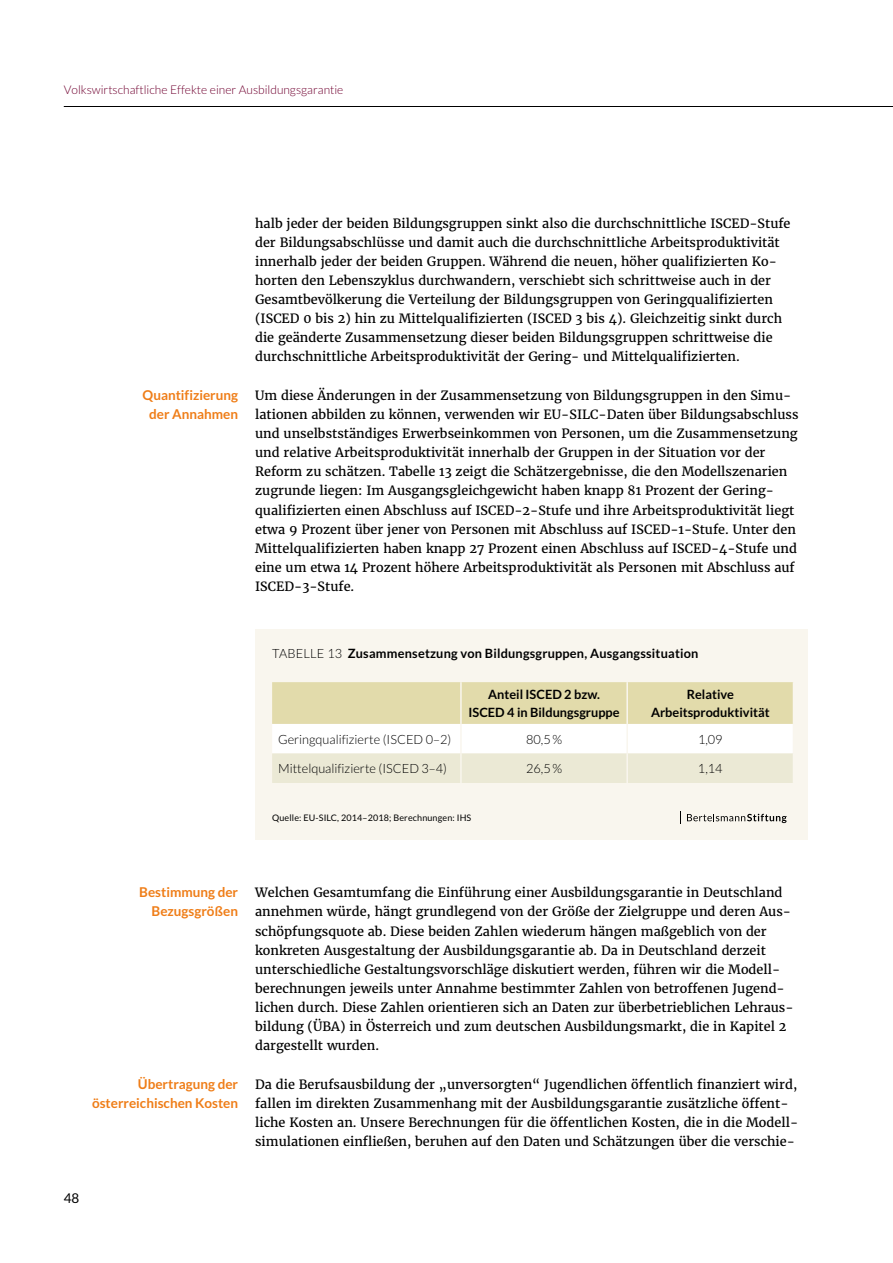
<style>
.page{position:relative;width:893px;height:1263px;background:#fff}
.page>*{position:absolute;margin:0;border:0;box-sizing:border-box;transform-origin:0 0}
.t1{font:700 13.5px/19.2px "Lato";color:#ef7d17;text-align:right}
.t2{font:13.5px "Lato";color:#000}
.t3{font:12.75px/19.2px "Merriweather";color:#000}
.t4{font:700 12.75px/18px "Lato";color:#000;text-align:center}
.t5{font:300 12.75px "Lato";color:#000}
.t6{font:300 12px "Lato";color:#700130}
.t7{font:9px "Lato";letter-spacing:.015em;color:#000}
.s1{font-weight:300}
</style>
<div class="page">
<hr style="left:64px;top:106px;width:829px;height:1px;background:#000">
<div style="left:255px;top:629px;width:553px;height:211px;background:#f9f6ee"></div>
<svg style="left:687px;top:814px;width:100px;height:9px"></svg>
<svg style="left:680px;top:811px;width:1px;height:13px"></svg>
<svg style="left:272px;top:682px;width:521px;height:101px;background:#ede9d0"></svg>
<hr style="left:460px;top:753px;width:2px;height:30px;background:#f9f6ee">
<hr style="left:626px;top:753px;width:2px;height:30px;background:#f9f6ee">
<p class="t6" style="left:64px;top:83px;width:281px">Volkswirtschaftliche Effekte einer Ausbildungsgarantie</p>
<p class="t1" style="left:143px;top:385px;width:97px;text-align:center">Quantifizierung der Annahmen</p>
<p class="t3" style="left:255px;top:213px;width:537px">halb jeder der beiden Bildungsgruppen sinkt also die durchschnittliche ISCED-Stufe der Bildungsabschlüsse und damit auch die durchschnittliche Arbeitsproduktivität innerhalb jeder der beiden Gruppen. Während die neuen, höher qualifizierten Ko&shy;horten den Lebenszyklus durchwandern, verschiebt sich schrittweise auch in der Gesamtbevölkerung die Verteilung der Bildungsgruppen von Geringqualifizierten (ISCED 0 bis 2) hin zu Mittelqualifizierten (ISCED 3 bis 4). Gleichzeitig sinkt durch die geänderte Zusammensetzung dieser beiden Bildungsgruppen schrittweise die durchschnittliche Arbeitsproduktivität der Gering- und Mittelqualifizierten.</p>
<p class="t3" style="left:255px;top:385px;width:545px">Um diese Änderungen in der Zusammensetzung von Bildungsgruppen in den Simu&shy;lationen abbilden zu können, verwenden wir EU-SILC-Daten über Bildungsabschluss und unselbstständiges Erwerbseinkommen von Personen, um die Zusammensetzung und relative Arbeitsproduktivität innerhalb der Gruppen in der Situation vor der Reform zu schätzen. Tabelle 13 zeigt die Schätzergebnisse, die den Modellszenarien zugrunde liegen: Im Ausgangsgleichgewicht haben knapp 81 Prozent der Gering&shy;qualifizierten einen Abschluss auf ISCED-2-Stufe und ihre Arbeitsproduktivität liegt etwa 9 Prozent über jener von Personen mit Abschluss auf ISCED-1-Stufe. Unter den Mittelqualifizierten haben knapp 27 Prozent einen Abschluss auf ISCED-4-Stufe und eine um etwa 14 Prozent höhere Arbeitsproduktivität als Personen mit Abschluss auf ISCED-3-Stufe.</p>
<p class="t4" style="left:272px;top:644px;width:428px"><span class="s1">TABELLE 13</span> Zusammensetzung von Bildungsgruppen, Ausgangssituation</p>
<p class="t4" style="left:468px;top:685px;width:153px">Anteil ISCED 2 bzw.<br>ISCED 4 in Bildungsgruppe</p>
<p class="t4" style="left:651px;top:685px;width:120px">Relative<br>Arbeitsproduktivität</p>
<p class="t5" style="left:278px;top:732px;width:175px">Geringqualifizierte (ISCED 0–2)</p>
<p class="t5" style="left:526px;top:732px;width:38px">80,5%</p>
<p class="t5" style="left:698px;top:732px;width:26px">1,09</p>
<p class="t5" style="left:278px;top:762px;width:170px">Mittelqualifizierte (ISCED 3–4)</p>
<p class="t5" style="left:526px;top:762px;width:38px">26,5%</p>
<p class="t5" style="left:698px;top:762px;width:26px">1,14</p>
<p class="t7" style="left:272px;top:813px;width:201px">Quelle: EU-SILC, 2014–2018; Berechnungen: IHS</p>
<p class="t1" style="left:139px;top:882px;width:100px">Bestimmung der<br>Bezugsgrößen</p>
<p class="t1" style="left:92px;top:1074px;width:148px">Übertragung der österreichischen Kosten</p>
<p class="t3" style="left:255px;top:883px;width:540px">Welchen Gesamtumfang die Einführung einer Ausbildungsgarantie in Deutschland annehmen würde, hängt grundlegend von der Größe der Zielgruppe und deren Aus&shy;schöpfungsquote ab. Diese beiden Zahlen wiederum hängen maßgeblich von der konkreten Ausgestaltung der Ausbildungsgarantie ab. Da in Deutschland derzeit unterschiedliche Gestaltungsvorschläge diskutiert werden, führen wir die Modell&shy;berechnungen jeweils unter Annahme bestimmter Zahlen von betroffenen Jugend&shy;lichen durch. Diese Zahlen orientieren sich an Daten zur überbetrieblichen Lehraus&shy;bildung (ÜBA) in Österreich und zum deutschen Ausbildungsmarkt, die in Kapitel 2 dargestellt wurden.</p>
<p class="t3" style="left:255px;top:1074px;width:545px">Da die Berufsausbildung der „unversorgten“ Jugendlichen öffentlich finanziert wird, fallen im direkten Zusammenhang mit der Ausbildungsgarantie zusätzliche öffent&shy;liche Kosten an. Unsere Berechnungen für die öffentlichen Kosten, die in die Modell&shy;simulationen einfließen, beruhen auf den Daten und Schätzungen über die verschie-</p>
<p class="t2" style="left:64px;top:1191px;width:17px">48</p>
</div>
